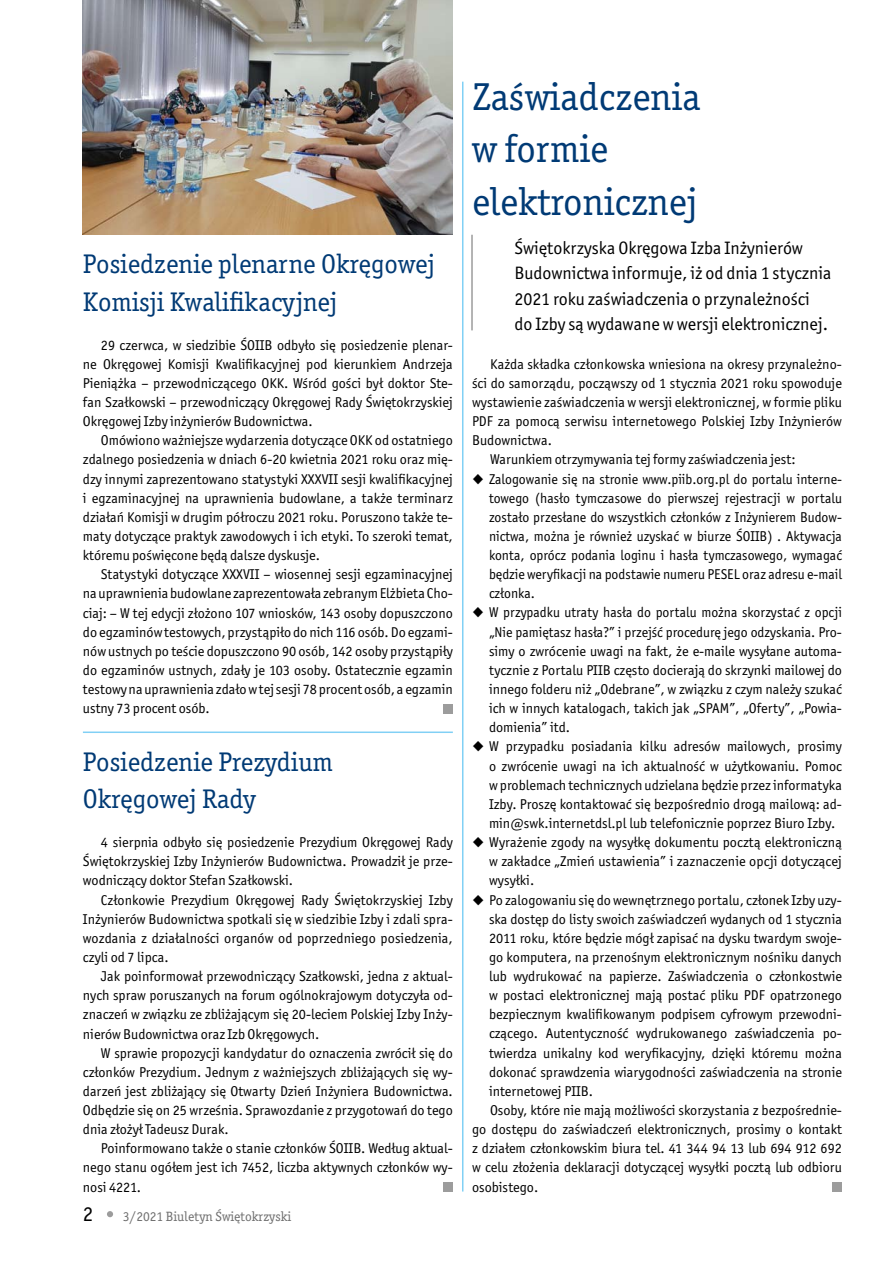
<style>
.page{position:relative;width:893px;height:1263px;background:#fff}
.page>*{position:absolute;margin:0;border:0;box-sizing:border-box;transform-origin:0 0}
.t1{font:39px/52.5px "Officina Serif Itc TOT";color:#003a75}
.t2{font:27px/37.5px "Officina Serif Itc TOT";color:#003a75}
.t3{font:21px "Officina Sans Itc TOT";color:#000}
.t4{font:18px/25.5px "Officina Sans Itc TOT";color:#000}
.t5{font:14.25px/19.2px "Officina Sans Itc TOT";color:#000;text-align:justify}
.t6{font:13.5px "Officina Serif Itc TOT";color:#6f6f6f}
.s1{font-family:"Arno Pro Display";font-size:33px}
</style>
<div class="page">
<svg style="left:107px;top:1211px;width:6px;height:6px"></svg>
<div style="left:833px;top:1182px;width:9px;height:9px;background:#9c9c9c"></div>
<hr style="left:471px;top:235px;width:2px;height:95px;background:#9c9c9c">
<hr style="left:462px;top:82px;width:1px;height:1109px;background:#81d0f5">
<img style="left:83px;top:0;width:370px;height:234px">
<hr style="left:83px;top:731px;width:370px;height:2px;background:#81d0f5">
<div style="left:444px;top:704px;width:9px;height:9px;background:#9c9c9c"></div>
<div style="left:444px;top:1182px;width:9px;height:9px;background:#9c9c9c"></div>
<h2 class="t2" style="left:83px;top:246px;width:353px">Posiedzenie plenarne Okręgowej<br>Komisji Kwalifikacyjnej</h2>
<p class="t5" style="left:83px;top:335px;width:371px;text-indent:18px">29 czerwca, w siedzibie ŚOIIB odbyło się posiedzenie plenar&shy;ne Okręgowej Komisji Kwalifikacyjnej pod kierunkiem Andrzeja Pieniążka – przewodniczącego OKK. Wśród gości był doktor Ste&shy;fan Szałkowski – przewodniczący Okręgowej Rady Świętokrzyskiej Okręgowej Izby inżynierów Budownictwa.</p>
<p class="t5" style="left:83px;top:431px;width:371px;text-indent:18px">Omówiono ważniejsze wydarzenia dotyczące OKK od ostatniego zdalnego posiedzenia w dniach 6-20 kwietnia 2021 roku oraz mię&shy;dzy innymi zaprezentowano statystyki XXXVII sesji kwalifikacyjnej i egzaminacyjnej na uprawnienia budowlane, a także terminarz działań Komisji w drugim półroczu 2021 roku. Poruszono także te&shy;maty dotyczące praktyk zawodowych i ich etyki. To szeroki temat, któremu poświęcone będą dalsze dyskusje.</p>
<p class="t5" style="left:83px;top:565px;width:371px;text-indent:18px">Statystyki dotyczące XXXVII – wiosennej sesji egzaminacyjnej na uprawnienia budowlane zaprezentowała zebranym Elżbieta Cho&shy;ciaj: – W tej edycji złożono 107 wniosków, 143 osoby dopuszczono do egzaminów testowych, przystąpiło do nich 116 osób. Do egzami&shy;nów ustnych po teście dopuszczono 90 osób, 142 osoby przystąpiły do egzaminów ustnych, zdały je 103 osoby. Ostatecznie egzamin testowy na uprawnienia zdało w tej sesji 78 procent osób, a egzamin ustny 73 procent osób.</p>
<h2 class="t2" style="left:83px;top:743px;width:251px">Posiedzenie Prezydium<br>Okręgowej Rady</h2>
<p class="t5" style="left:83px;top:833px;width:371px;text-indent:18px">4 sierpnia odbyło się posiedzenie Prezydium Okręgowej Rady Świętokrzyskiej Izby Inżynierów Budownictwa. Prowadził je prze&shy;wodniczący doktor Stefan Szałkowski.</p>
<p class="t5" style="left:83px;top:890px;width:371px;text-indent:18px">Członkowie Prezydium Okręgowej Rady Świętokrzyskiej Izby Inżynierów Budownictwa spotkali się w siedzibie Izby i zdali spra&shy;wozdania z działalności organów od poprzedniego posiedzenia, czyli od 7 lipca.</p>
<p class="t5" style="left:83px;top:967px;width:371px;text-indent:18px">Jak poinformował przewodniczący Szałkowski, jedna z aktual&shy;nych spraw poruszanych na forum ogólnokrajowym dotyczyła od&shy;znaczeń w związku ze zbliżającym się 20-leciem Polskiej Izby Inży&shy;nierów Budownictwa oraz Izb Okręgowych.</p>
<p class="t5" style="left:83px;top:1043px;width:371px;text-indent:18px">W sprawie propozycji kandydatur do oznaczenia zwrócił się do członków Prezydium. Jednym z ważniejszych zbliżających się wy&shy;darzeń jest zbliżający się Otwarty Dzień Inżyniera Budownictwa.<br>Odbędzie się on 25 września. Sprawozdanie z przygotowań do tego dnia złożył Tadeusz Durak.</p>
<p class="t5" style="left:83px;top:1139px;width:371px;text-indent:18px">Poinformowano także o stanie członków ŚOIIB. Według aktual&shy;nego stanu ogółem jest ich 7452, liczba aktywnych członków wy&shy;nosi 4221.</p>
<h3 class="t3" style="left:83px;top:1201px;width:12px">2</h3>
<p class="t6" style="left:123px;top:1208px;width:170px">3/2021 Biuletyn Świętokrzyski</p>
<h1 class="t1" style="left:472px;top:71px;width:230px">Zaświadczenia w formie elektronicznej</h1>
<p class="t4" style="left:514px;top:235px;width:318px">Świętokrzyska Okręgowa Izba Inżynierów Budownictwa informuje, iż od dnia 1 stycznia 2021 roku zaświadczenia o przynależności do Izby są wydawane w wersji elektronicznej.</p>
<p class="t5" style="left:490px;top:354px;width:353px">Każda składka członkowska wniesiona na okresy przynależno-</p>
<p class="t5" style="left:472px;top:373px;width:371px">ści do samorządu, począwszy od 1 stycznia 2021 roku spowoduje</p>
<p class="t5" style="left:472px;top:393px;width:371px">wystawienie zaświadczenia w wersji elektronicznej, w formie pliku</p>
<p class="t5" style="left:472px;top:412px;width:371px">PDF za pomocą serwisu internetowego Polskiej Izby Inżynierów</p>
<p class="t5" style="left:472px;top:431px;width:82px">Budownictwa.</p>
<p class="t5" style="left:490px;top:450px;width:307px">Warunkiem otrzymywania tej formy zaświadczenia jest:</p>
<p class="t5" style="left:489px;top:469px;width:354px;text-indent:-17px"><span class="s1">◆</span> Zalogowanie się na stronie www.piib.org.pl do portalu interne&shy;towego (hasło tymczasowe do pierwszej rejestracji w portalu zostało przesłane do wszystkich członków z Inżynierem Budow&shy;nictwa, można je również uzyskać w biurze ŚOIIB) . Aktywacja konta, oprócz podania loginu i hasła tymczasowego, wymagać będzie weryfikacji na podstawie numeru PESEL oraz adresu e-mail członka.</p>
<p class="t5" style="left:489px;top:603px;width:354px;text-indent:-17px"><span class="s1">◆</span> W przypadku utraty hasła do portalu można skorzystać z opcji „Nie pamiętasz hasła?” i przejść procedurę jego odzyskania. Pro&shy;simy o zwrócenie uwagi na fakt, że e-maile wysyłane automa&shy;tycznie z Portalu PIIB często docierają do skrzynki mailowej do innego folderu niż „Odebrane”, w związku z czym należy szukać ich w innych katalogach, takich jak „SPAM”, „Oferty”, „Powia&shy;domienia” itd.</p>
<p class="t5" style="left:489px;top:737px;width:354px;text-indent:-17px"><span class="s1">◆</span> W przypadku posiadania kilku adresów mailowych, prosimy o zwrócenie uwagi na ich aktualność w użytkowaniu. Pomoc w problemach technicznych udzielana będzie przez informatyka Izby. Proszę kontaktować się bezpośrednio drogą mailową: ad&shy;min@swk.internetdsl.pl lub telefonicznie poprzez Biuro Izby.</p>
<p class="t5" style="left:489px;top:833px;width:354px;text-indent:-17px"><span class="s1">◆</span> Wyrażenie zgody na wysyłkę dokumentu pocztą elektroniczną w zakładce „Zmień ustawienia” i zaznaczenie opcji dotyczącej wysyłki.</p>
<p class="t5" style="left:472px;top:890px;width:371px"><span class="s1">◆</span> Po zalogowaniu się do wewnętrznego portalu, członek Izby uzy-</p>
<p class="t5" style="left:489px;top:909px;width:354px">ska dostęp do listy swoich zaświadczeń wydanych od 1 stycznia</p>
<p class="t5" style="left:489px;top:928px;width:354px">2011 roku, które będzie mógł zapisać na dysku twardym swoje-</p>
<p class="t5" style="left:489px;top:948px;width:354px">go komputera, na przenośnym elektronicznym nośniku danych</p>
<p class="t5" style="left:489px;top:967px;width:354px">lub wydrukować na papierze. Zaświadczenia o członkostwie</p>
<p class="t5" style="left:489px;top:986px;width:354px">w postaci elektronicznej mają postać pliku PDF opatrzonego</p>
<p class="t5" style="left:489px;top:1005px;width:354px">bezpiecznym kwalifikowanym podpisem cyfrowym przewodni-</p>
<p class="t5" style="left:489px;top:1024px;width:354px">czącego. Autentyczność wydrukowanego zaświadczenia po-</p>
<p class="t5" style="left:489px;top:1043px;width:354px">twierdza unikalny kod weryfikacyjny, dzięki któremu można</p>
<p class="t5" style="left:489px;top:1062px;width:354px">dokonać sprawdzenia wiarygodności zaświadczenia na stronie</p>
<p class="t5" style="left:489px;top:1081px;width:106px">internetowej PIIB.</p>
<p class="t5" style="left:490px;top:1101px;width:353px">Osoby, które nie mają możliwości skorzystania z bezpośrednie-</p>
<p class="t5" style="left:472px;top:1120px;width:371px">go dostępu do zaświadczeń elektronicznych, prosimy o kontakt</p>
<p class="t5" style="left:472px;top:1139px;width:371px">z działem członkowskim biura tel. 41 344 94 13 lub 694 912 692</p>
<p class="t5" style="left:472px;top:1158px;width:371px">w celu złożenia deklaracji dotyczącej wysyłki pocztą lub odbioru</p>
<p class="t5" style="left:472px;top:1177px;width:68px">osobistego.</p>
</div>
